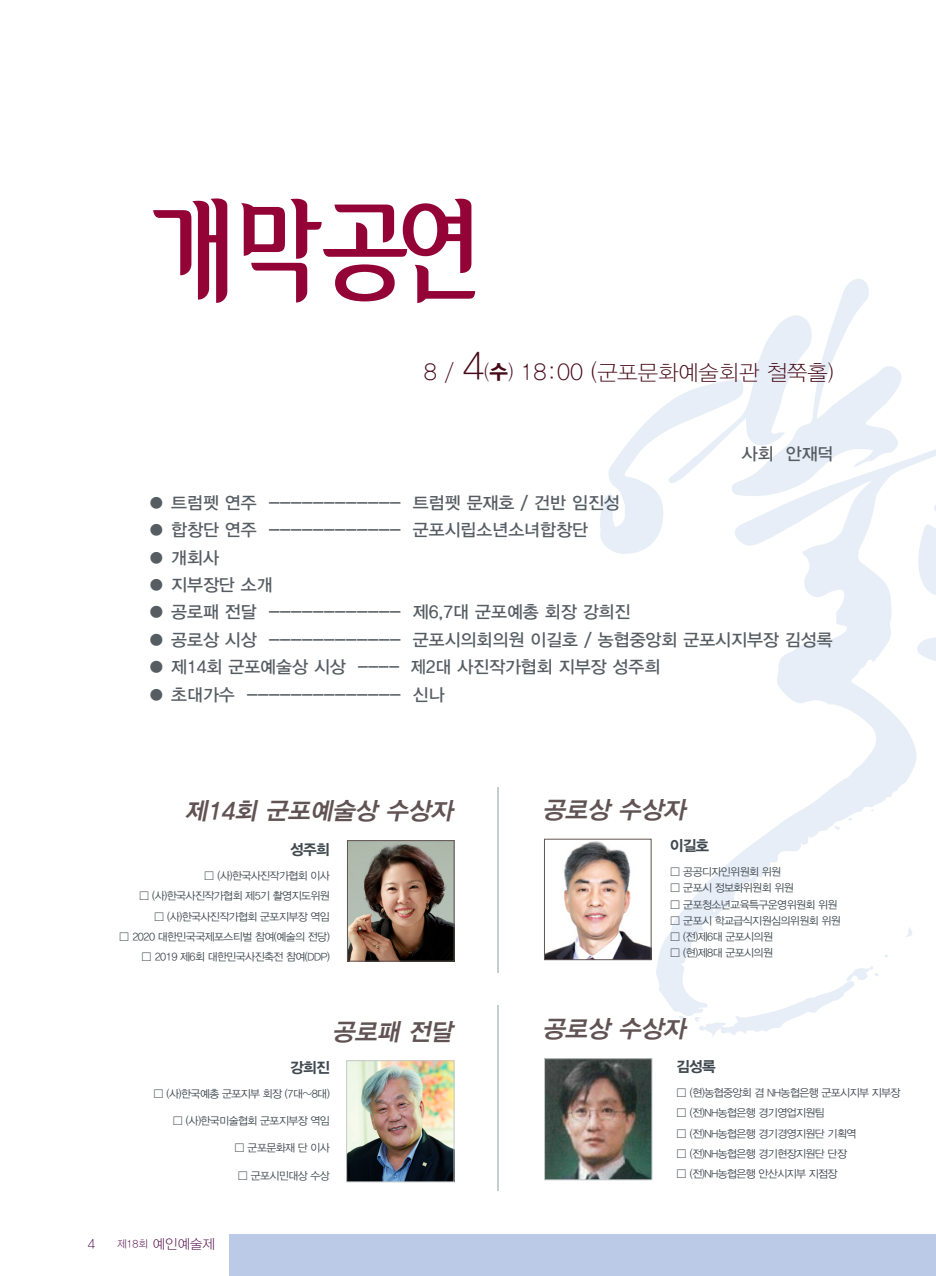
<style>
.page{position:relative;width:936px;height:1276px;background:#fff}
.page>*{position:absolute;margin:0;border:0;box-sizing:border-box;transform-origin:0 0}
.t1{font:109.5px "ic TT Ggotgil B";color:#930336;scale:.86 1}
.ÙÅÁ_Û{font:italic 24.3px "YDIYGO340";color:#615353}
.ÙÅÁ_Û-2{font:21.6px "YDIYGO310";color:#460918}
.ÙÅÁ_Û-3{font:17.25px "YDIYGO330";color:#555d63}
.ÙÅÁ_Û-4{font:14.85px "YDIYGO350";letter-spacing:-.05em;color:#40494f}
.t2{font:13.5px "YDIYGO310";color:#490143}
.ÙÅÁ_Û-5{font:10.8px "YDIYGO320";letter-spacing:-.05em;color:#40494f}
.s1{font-size:23.1px}
.s2{font-size:39.45px}
.s3{font-size:20.1px}
.s4{font-family:"YDIYGO350";font-size:20.1px}
.s5{font-family:"YDIYGO320"}
.s6{font-size:10.5px}
</style>
<div class="page">
<div style="left:230px;top:1234px;width:705px;height:42px;background:#bacae7"></div>
<svg style="left:600px;top:279px;width:302px;height:275px"></svg>
<svg style="left:694px;top:1018px;width:99px;height:18px"></svg>
<svg style="left:655px;top:411px;width:280px;height:607px"></svg>
<svg style="left:848px;top:817px;width:4px;height:3px"></svg>
<svg style="left:884px;top:954px;width:4px;height:4px"></svg>
<svg style="left:914px;top:494px;width:21px;height:214px"></svg>
<img style="left:546px;top:841px;width:103px;height:117px">
<div style="left:544px;top:839px;width:107px;height:121px;border:1px solid #615353"></div>
<img style="left:348px;top:1062px;width:104px;height:118px">
<div style="left:346px;top:1060px;width:108px;height:122px;border:1px solid #c7caca"></div>
<hr style="left:497px;top:787px;width:1px;height:185px;background:#c5ced3">
<img style="left:349px;top:842px;width:103px;height:117px">
<div style="left:347px;top:840px;width:107px;height:121px;border:1px solid #615353"></div>
<img style="left:546px;top:1060px;width:104px;height:118px">
<div style="left:544px;top:1058px;width:108px;height:122px;border:1px solid #c7caca"></div>
<hr style="left:497px;top:1005px;width:1px;height:185px;background:#c5ced3">
<p class="t1" style="left:148px;top:195px;width:392px">개 막 공연</p>
<p class="ÙÅÁ_Û-2" style="left:423px;top:360px;width:411px"><span class="s1">8 /</span> <span class="s2">4</span><span class="s3">(</span><span class="s4">수</span><span class="s3">)</span> <span class="s1">18:00 (</span>군포문화예술회관 철쭉홀)</p>
<p class="ÙÅÁ_Û-3" style="left:741px;top:444px;width:93px">사회 안재덕</p>
<p class="ÙÅÁ_Û-3" style="left:148px;top:493px;width:473px"><span class="s5">●</span> 트럼펫 연주 ------------ 트럼펫 문재호 / 건반 임진성</p>
<p class="ÙÅÁ_Û-3" style="left:148px;top:520px;width:441px"><span class="s5">●</span> 합창단 연주 ------------ 군포시립소년소녀합창단</p>
<p class="ÙÅÁ_Û-3" style="left:148px;top:548px;width:73px"><span class="s5">●</span> 개회사</p>
<p class="ÙÅÁ_Û-3" style="left:148px;top:575px;width:126px"><span class="s5">●</span> 지부장단 소개</p>
<p class="ÙÅÁ_Û-3" style="left:148px;top:603px;width:484px">● 공로패 전달 ------------ 제6,7대 군포예총 회장 강희진</p>
<p class="ÙÅÁ_Û-3" style="left:148px;top:630px;width:686px">● 공로상 시상 ------------ 군포시의회의원 이길호 / 농협중앙회 군포시지부장 김성록</p>
<p class="ÙÅÁ_Û-3" style="left:148px;top:657px;width:514px">● 제14회 군포예술상 시상 ---- 제2대 사진작가협회 지부장 성주희</p>
<p class="ÙÅÁ_Û-3" style="left:148px;top:685px;width:298px"><span class="s5">●</span> 초대가수 -------------- 신나</p>
<p class="ÙÅÁ_Û" style="left:185px;top:796px;width:275px">제14회 군포예술상 수상자</p>
<p class="ÙÅÁ_Û" style="left:543px;top:795px;width:150px">공로상 수상자</p>
<p class="ÙÅÁ_Û-4" style="left:290px;top:841px;width:41px">성주희</p>
<p class="ÙÅÁ_Û-5" style="left:204px;top:870px;width:127px">• (사)한국사진작가협회 이사</p>
<p class="ÙÅÁ_Û-5" style="left:139px;top:890px;width:192px">• (사)한국사진작가협회 제5기 촬영지도위원</p>
<p class="ÙÅÁ_Û-5" style="left:154px;top:910px;width:178px">• (사)한국사진작가협회 군포지부장 역임</p>
<p class="ÙÅÁ_Û-5" style="left:119px;top:930px;width:212px">• 2020 대한민국국제포스티벌 참여(예술의 전당)</p>
<p class="ÙÅÁ_Û-5" style="left:141px;top:951px;width:190px">• 2019 제6회 대한민국사진축전 참여(DDP)</p>
<p class="ÙÅÁ_Û-4" style="left:669px;top:838px;width:41px">이길호</p>
<p class="ÙÅÁ_Û-5" style="left:669px;top:866px;width:113px">• 공공디자인위원회 위원</p>
<p class="ÙÅÁ_Û-5" style="left:669px;top:882px;width:125px">• 군포시 정보화위원회 위원</p>
<p class="ÙÅÁ_Û-5" style="left:669px;top:898px;width:169px">• 군포청소년교육특구운영위원회 위원</p>
<p class="ÙÅÁ_Û-5" style="left:669px;top:914px;width:172px">• 군포시 학교급식지원심의위원회 위원</p>
<p class="ÙÅÁ_Û-5" style="left:669px;top:931px;width:105px">• (전)제6대 군포시의원</p>
<p class="ÙÅÁ_Û-5" style="left:669px;top:947px;width:105px">• (현)제8대 군포시의원</p>
<p class="ÙÅÁ_Û" style="left:332px;top:1017px;width:127px">공로패 전달</p>
<p class="ÙÅÁ_Û" style="left:543px;top:1014px;width:150px">공로상 수상자</p>
<p class="ÙÅÁ_Û-4" style="left:290px;top:1060px;width:41px">강희진</p>
<p class="ÙÅÁ_Û-5" style="left:153px;top:1088px;width:178px">• (사)한국예총 군포지부 회장 (7대~8대)</p>
<p class="ÙÅÁ_Û-5" style="left:172px;top:1115px;width:159px">• (사)한국미술협회 군포지부장 역임</p>
<p class="ÙÅÁ_Û-5" style="left:234px;top:1142px;width:97px">• 군포문화재 단 이사</p>
<p class="ÙÅÁ_Û-5" style="left:237px;top:1169px;width:94px">• 군포시민대상 수상</p>
<p class="ÙÅÁ_Û-4" style="left:676px;top:1058px;width:41px">김성록</p>
<p class="ÙÅÁ_Û-5" style="left:676px;top:1087px;width:226px">• (현)농협중앙회 겸 NH농협은행 군포시지부 지부장</p>
<p class="ÙÅÁ_Û-5" style="left:676px;top:1107px;width:150px">• (전)NH농협은행 경기영업지원팀</p>
<p class="ÙÅÁ_Û-5" style="left:676px;top:1127px;width:182px">• (전)NH농협은행 경기경영지원단 기획역</p>
<p class="ÙÅÁ_Û-5" style="left:676px;top:1147px;width:172px">• (전)NH농협은행 경기현장지원단 단장</p>
<p class="ÙÅÁ_Û-5" style="left:676px;top:1168px;width:163px">• (전)NH농협은행 안산시지부 지점장</p>
<p class="t2" style="left:87px;top:1237px;width:9px">4</p>
<p class="t2" style="left:117px;top:1237px;width:99px"><span class="s6">제18회</span> 예인예술제</p>
</div>
